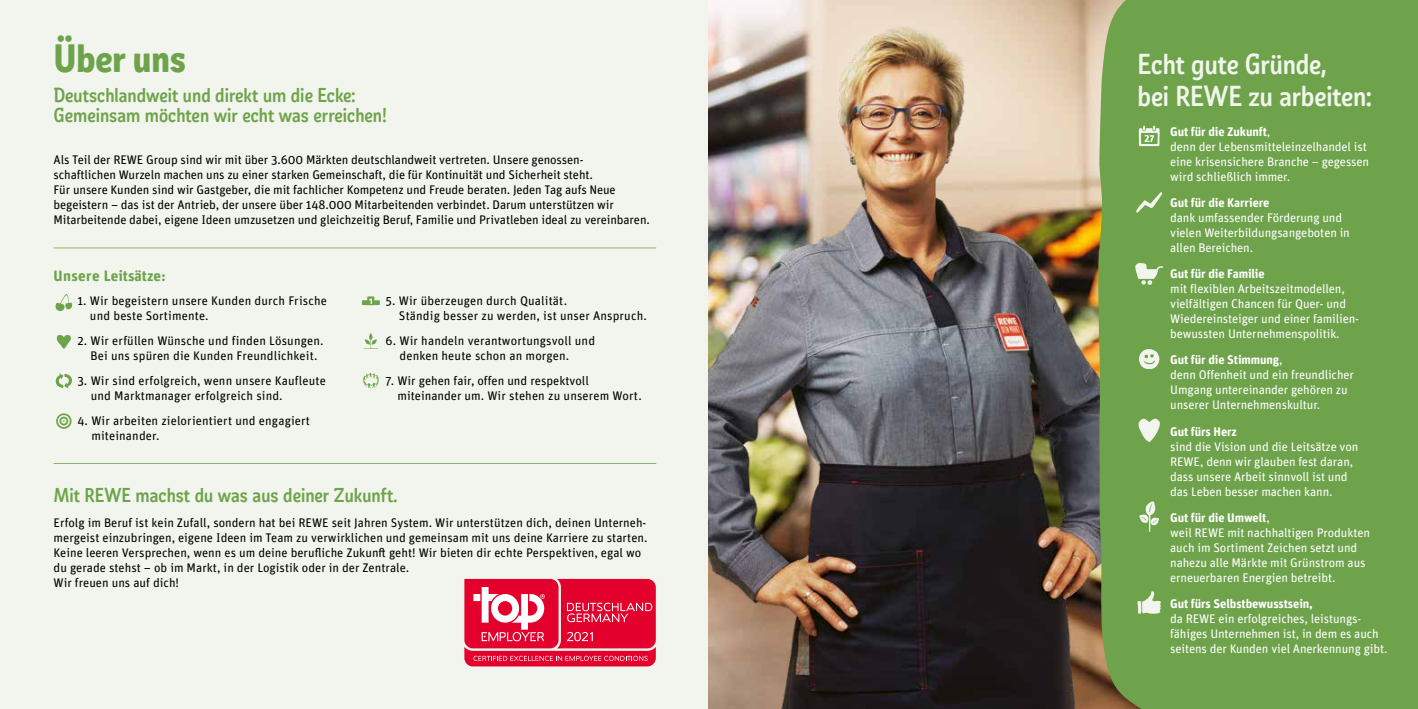
<style>
.page{position:relative;width:1418px;height:709px;background:#fff}
.page>*{position:absolute;margin:0;border:0;box-sizing:border-box;transform-origin:0 0}
.t1{font:700 39.38px "REWE Mato";color:#6fa34b}
.t2{font:500 28.75px/32.5px "REWE Mato";letter-spacing:-.005em;color:#f1f5ed}
.t3{font:500 20px/20px "REWE Mato";color:#6fa34b}
.t4{font:700 15px "Unit Rounded OT";color:#6fa34b}
.t5{font:12.5px/15px "Unit Rounded OT";color:#000}
.t6{font:12.5px/15px "Unit Rounded OT";letter-spacing:-.01em;color:#fff}
.t7{font:700 12.5px "Unit Rounded OT";letter-spacing:-.01em;color:#fff}
.s1{font-weight:700}
</style>
<div class="page">
<div style="left:0;top:0;width:709px;height:709px;background:#f1f5ed"></div>
<svg style="left:55px;top:294px;width:17px;height:17px"></svg>
<svg style="left:57px;top:335px;width:14px;height:14px"></svg>
<svg style="left:55px;top:373px;width:17px;height:15px"></svg>
<svg style="left:56px;top:413px;width:16px;height:16px"></svg>
<svg style="left:362px;top:296px;width:18px;height:9px"></svg>
<svg style="left:363px;top:333px;width:15px;height:16px"></svg>
<svg style="left:363px;top:372px;width:16px;height:16px"></svg>
<hr style="left:54px;top:247px;width:602px;height:1px;background:#6fa34b">
<hr style="left:54px;top:463px;width:602px;height:1px;background:#6fa34b">
<img style="left:709px;top:0;width:388px;height:709px">
<div style="left:1097px;top:0;width:320px;height:709px;background:#6fa34b"></div>
<svg style="left:1137px;top:591px;width:23px;height:23px"></svg>
<svg style="left:1139px;top:501px;width:20px;height:31px"></svg>
<svg style="left:1136px;top:418px;width:24px;height:24px"></svg>
<svg style="left:1138px;top:349px;width:21px;height:20px"></svg>
<svg style="left:1135px;top:263px;width:28px;height:22px"></svg>
<svg style="left:1136px;top:192px;width:26px;height:21px"></svg>
<svg style="left:1138px;top:125px;width:21px;height:21px"></svg>
<svg style="left:464px;top:579px;width:192px;height:87px;background:#e83053"></svg>
<h1 class="t1" style="left:54px;top:27px;width:134px">Über uns</h1>
<h3 class="t3" style="left:54px;top:83px;width:334px">Deutschlandweit und direkt um die Ecke:<br>Gemeinsam möchten wir echt was erreichen!</h3>
<p class="t5" style="left:54px;top:152px;width:598px">Als Teil der REWE Group sind wir mit über 3.600 Märkten deutschlandweit vertreten. Unsere genossen-<br>schaftlichen Wurzeln machen uns zu einer starken Gemeinschaft, die für Kontinuität und Sicherheit steht.<br>Für unsere Kunden sind wir Gastgeber, die mit fachlicher Kompetenz und Freude beraten. Jeden Tag aufs Neue begeistern – das ist der Antrieb, der unsere über 148.000 Mitarbeitenden verbindet. Darum unterstützen wir Mitarbeitende dabei, eigene Ideen umzusetzen und gleichzeitig Beruf, Familie und Privatleben ideal zu vereinbaren.</p>
<p class="t4" style="left:54px;top:266px;width:114px">Unsere Leitsätze:</p>
<p class="t5" style="left:90px;top:293px;width:238px;text-indent:-13px">1. Wir begeistern unsere Kunden durch Frische und beste Sortimente.</p>
<p class="t5" style="left:77px;top:333px;width:248px;text-align:center">2. Wir erfüllen Wünsche und finden Lösungen.<br>Bei uns spüren die Kunden Freundlichkeit.</p>
<p class="t5" style="left:91px;top:373px;width:237px;text-indent:-13px">3. Wir sind erfolgreich, wenn unsere Kaufleute und Marktmanager erfolgreich sind.</p>
<p class="t5" style="left:91px;top:413px;width:220px;text-indent:-14px">4. Wir arbeiten zielorientiert und engagiert miteinander.</p>
<p class="t5" style="left:399px;top:293px;width:249px;text-indent:-13px">5. Wir überzeugen durch Qualität.<br>Ständig besser zu werden, ist unser Anspruch.</p>
<p class="t5" style="left:399px;top:333px;width:197px;text-indent:-14px">6. Wir handeln verantwortungsvoll und denken heute schon an morgen.</p>
<p class="t5" style="left:397px;top:373px;width:246px;text-indent:-12px">7. Wir gehen fair, offen und respektvoll miteinander um. Wir stehen zu unserem Wort.</p>
<h3 class="t3" style="left:54px;top:483px;width:345px">Mit REWE machst du was aus deiner Zukunft.</h3>
<p class="t5" style="left:54px;top:515px;width:595px">Erfolg im Beruf ist kein Zufall, sondern hat bei REWE seit Jahren System. Wir unterstützen dich, deinen Unterneh&shy;mergeist einzubringen, eigene Ideen im Team zu verwirklichen und gemeinsam mit uns deine Karriere zu starten.<br>Keine leeren Versprechen, wenn es um deine berufliche Zukunft geht! Wir bieten dir echte Perspektiven, egal wo du gerade stehst – ob im Markt, in der Logistik oder in der Zentrale.<br>Wir freuen uns auf dich!</p>
<h2 class="t2" style="left:1137px;top:45px;width:236px">Echt gute Gründe,<br>bei REWE zu arbeiten:</h2>
<p class="t6" style="left:1170px;top:124px;width:200px"><span class="s1">Gut für die Zukunft</span>,<br>denn der Lebensmitteleinzelhandel ist eine krisensichere Branche – gegessen wird schließlich immer.</p>
<p class="t7" style="left:1170px;top:194px;width:101px">Gut für die Karriere</p>
<p class="t6" style="left:1170px;top:210px;width:181px">dank umfassender Förderung und vielen Weiterbildungsangeboten in allen Bereichen.</p>
<p class="t7" style="left:1170px;top:266px;width:96px">Gut für die Familie</p>
<p class="t6" style="left:1170px;top:281px;width:190px">mit flexiblen Arbeitszeitmodellen, vielfältigen Chancen für Quer- und Wiedereinsteiger und einer familien&shy;bewussten Unternehmenspolitik.</p>
<p class="t6" style="left:1170px;top:352px;width:185px"><span class="s1">Gut für die Stimmung</span>,<br>denn Offenheit und ein freundlicher<br>Umgang untereinander gehören zu unserer Unternehmenskultur.</p>
<p class="t7" style="left:1170px;top:423px;width:68px">Gut fürs Herz</p>
<p class="t6" style="left:1170px;top:439px;width:190px">sind die Vision und die Leitsätze von REWE, denn wir glauben fest daran, dass unsere Arbeit sinnvoll ist und das Leben besser machen kann.</p>
<p class="t6" style="left:1170px;top:510px;width:201px"><span class="s1">Gut für die Umwelt</span>,<br>weil REWE mit nachhaltigen Produkten auch im Sortiment Zeichen setzt und nahezu alle Märkte mit Grünstrom aus erneuerbaren Energien betreibt.</p>
<p class="t7" style="left:1170px;top:596px;width:144px">Gut fürs Selbstbewusstsein,</p>
<p class="t6" style="left:1170px;top:611px;width:219px">da REWE ein erfolgreiches, leistungs&shy;fähiges Unternehmen ist, in dem es auch seitens der Kunden viel Anerkennung gibt.</p>
</div>
